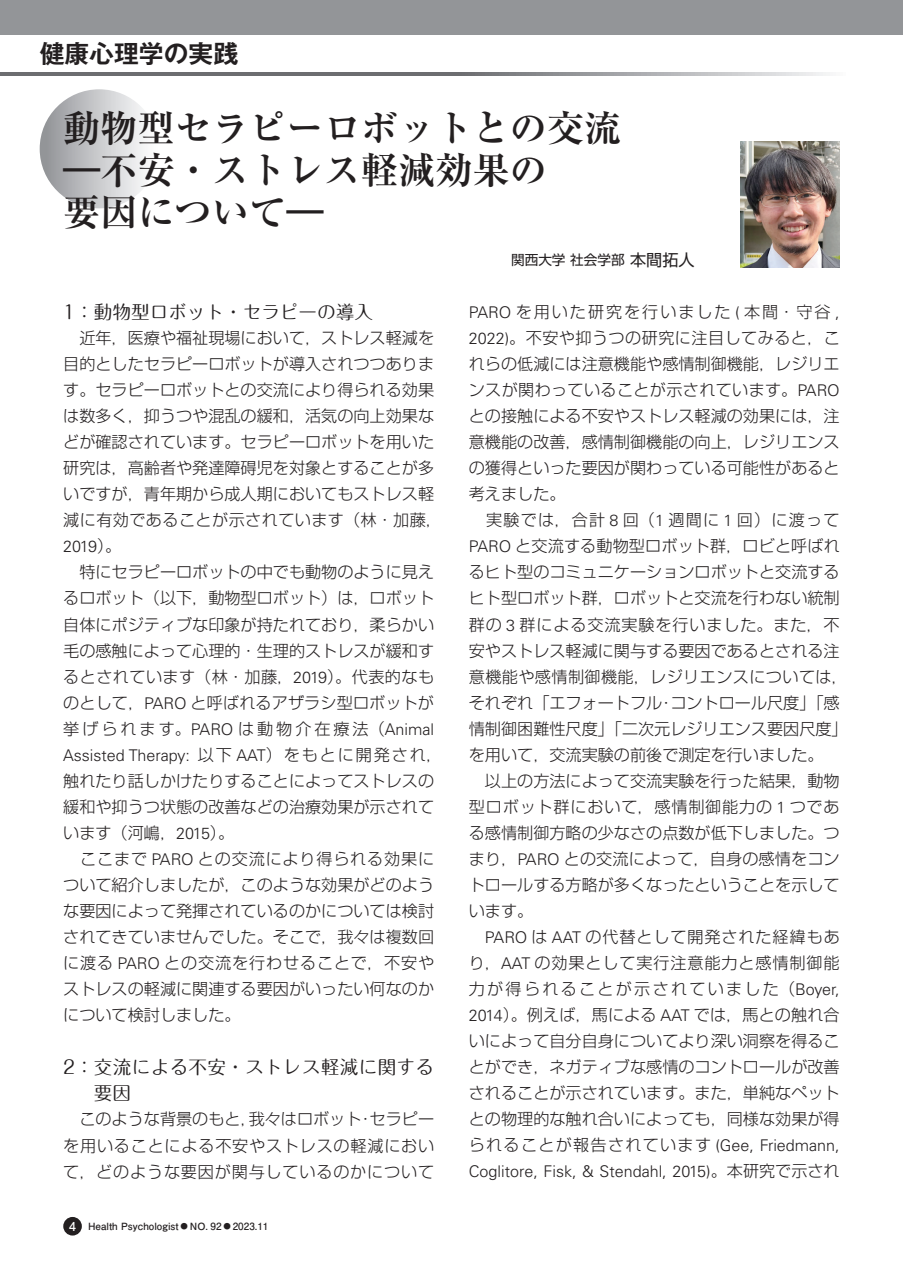
<style>
.page{position:relative;width:903px;height:1275px;background:#fff}
.page>*{position:absolute;margin:0;border:0;box-sizing:border-box;transform-origin:0 0}
.t1{font:700 37.27px/42.2px "Ryumin Pr 6";color:#231f20}
.t2{font:700 24.85px "Gothic MB101 Pro De";color:#231f20}
.t3{font:18.55px/26.1px "Maru Fo Pro";letter-spacing:.02em;color:#231f20}
.t4{font:18.55px "Maru Fo Pro";color:#231f20}
.t5{font:300 16.1px/26.1px "Shin Go Pr 6";color:#231f20}
.t6{font:300 16.1px/26.1px "Univers LT Std";color:#231f20}
.t7{font:13.65px "Shin Go Pr 6";color:#231f20}
.t8{font:700 9.97px "Futo Go B101 Pr 6 N";color:#231f20}
.s1{font-size:16.1px}
.s2{font-family:"Shin Go Pr 6"}
.s3{font-family:"Univers LT Std"}
.s4{font-size:12.42px;color:#fff}
.s5{font-size:7.52px}
</style>
<div class="page">
<div style="left:63px;top:1217px;width:19px;height:18px;background:#231f20;border-radius:50%"></div>
<div style="left:40px;top:89px;width:119px;height:119px;background:linear-gradient(to right,#909296,#fff);border-radius:60px"></div>
<img style="left:740px;top:142px;width:100px;height:126px">
<div style="left:0;top:0;width:903px;height:35px;background:#939598"></div>
<svg style="left:0;top:73px;width:830px;height:3px;background:#898a8d"></svg>
<h2 class="t2" style="left:40px;top:33px;width:200px">健康心理学の実践</h2>
<h1 class="t1" style="left:63px;top:105px;width:560px">動物型セラピーロボットとの交流―不安・ストレス軽減効果の<br>要因について―</h1>
<p class="t7" style="left:511px;top:249px;width:185px">関西大学 社会学部 <span class="s1">本間拓人</span></p>
<p class="t4" style="left:63px;top:297px;width:311px">1：動物型ロボット・セラピーの導入</p>
<p class="t5" style="left:63px;top:323px;width:380px">　近年，医療や福祉現場において，ストレス軽減を目的としたセラピーロボットが導入されつつあります。セラピーロボットとの交流により得られる効果は数多く，抑うつや混乱の緩和，活気の向上効果などが確認されています。セラピーロボットを用いた研究は，高齢者や発達障碍児を対象とすることが多いですが，青年期から成人期においてもストレス軽減に有効であることが示されています（林・加藤，</p>
<p class="t6" style="left:63px;top:534px;width:60px">2019<span class="s2">）。</span></p>
<p class="t5" style="left:63px;top:558px;width:372px;text-align:justify">　特にセラピーロボットの中でも動物のように見えるロボット（以下，動物型ロボット）は，ロボット自体にポジティブな印象が持たれており，柔らかい毛の感触によって心理的・生理的ストレスが緩和するとされています（林・加藤，<span class="s3">2019</span>）。代表的なものとして，<span class="s3">PARO</span> と呼ばれるアザラシ型ロボットが挙げられます。<span class="s3">PARO</span> は動物介在療法（<span class="s3">Animal</span></p>
<p class="t6" style="left:63px;top:742px;width:380px">Assisted Therapy: <span class="s2">以下</span> AAT<span class="s2">）をもとに開発され，</span></p>
<p class="t5" style="left:63px;top:766px;width:372px">触れたり話しかけたりすることによってストレスの緩和や抑うつ状態の改善などの治療効果が示されています（河嶋，<span class="s3">2015</span>）。<br>　ここまで <span class="s3">PARO</span> との交流により得られる効果について紹介しましたが，このような効果がどのような要因によって発揮されているのかについては検討されてきていませんでした。そこで，我々は複数回に渡る <span class="s3">PARO</span> との交流を行わせることで，不安やストレスの軽減に関連する要因がいったい何なのかについて検討しました。</p>
<p class="t3" style="left:94px;top:1052px;width:342px;text-indent:-31px">2：交流による不安・ストレス軽減に関する要因</p>
<p class="t5" style="left:63px;top:1105px;width:372px;text-align:justify">　このような背景のもと，我々はロボット・セラピーを用いることによる不安やストレスの軽減において，どのような要因が関与しているのかについて</p>
<p class="t8" style="left:69px;top:1218px;width:201px"><span class="s4">4</span> Health Psychologist <span class="s5">●</span> NO. 92 <span class="s5">●</span> 2023.11</p>
<p class="t5" style="left:469px;top:297px;width:380px"><span class="s3">PARO</span> を用いた研究を行いました <span class="s3">(</span> 本間・守谷 <span class="s3">,<br>2022)</span>。不安や抑うつの研究に注目してみると，これらの低減には注意機能や感情制御機能，レジリエンスが関わっていることが示されています。<span class="s3">PARO</span>との接触による不安やストレス軽減の効果には，注意機能の改善，感情制御機能の向上，レジリエンスの獲得といった要因が関わっている可能性があると考えました。<br>　実験では，合計 <span class="s3">8</span> 回（<span class="s3">1</span> 週間に <span class="s3">1</span> 回）に渡って<br><span class="s3">PARO</span> と交流する動物型ロボット群，ロビと呼ばれるヒト型のコミュニケーションロボットと交流するヒト型ロボット群，ロボットと交流を行わない統制群の <span class="s3">3</span> 群による交流実験を行いました。また，不安やストレス軽減に関与する要因であるとされる注意機能や感情制御機能，レジリエンスについては，それぞれ「エフォートフル・コントロール尺度」「感情制御困難性尺度」「二次元レジリエンス要因尺度」を用いて，交流実験の前後で測定を行いました。<br>　以上の方法によって交流実験を行った結果，動物型ロボット群において，感情制御能力の <span class="s3">1</span> つである感情制御方略の少なさの点数が低下しました。つまり，<span class="s3">PARO</span> との交流によって，自身の感情をコントロールする方略が多くなったということを示しています。</p>
<p class="t5" style="left:469px;top:922px;width:372px;text-align:justify;text-indent:16px"><span class="s3">PARO</span> は <span class="s3">AAT</span> の代替として開発された経緯もあり，<span class="s3">AAT</span> の効果として実行注意能力と感情制御能力が得られることが示されていました（<span class="s3">Boyer, 2014</span>）。例えば，馬による <span class="s3">AAT</span> では，馬との触れ合いによって自分自身についてより深い洞察を得ることができ，ネガティブな感情のコントロールが改善されることが示されています。また，単純なペットとの物理的な触れ合いによっても，同様な効果が得</p>
<p class="t6" style="left:469px;top:1132px;width:372px"><span class="s2">られることが報告されています</span> (Gee, Friedmann,<br>Coglitore, Fisk, &amp; Stendahl, 2015)<span class="s2">。本研究で示され</span></p>
</div>
